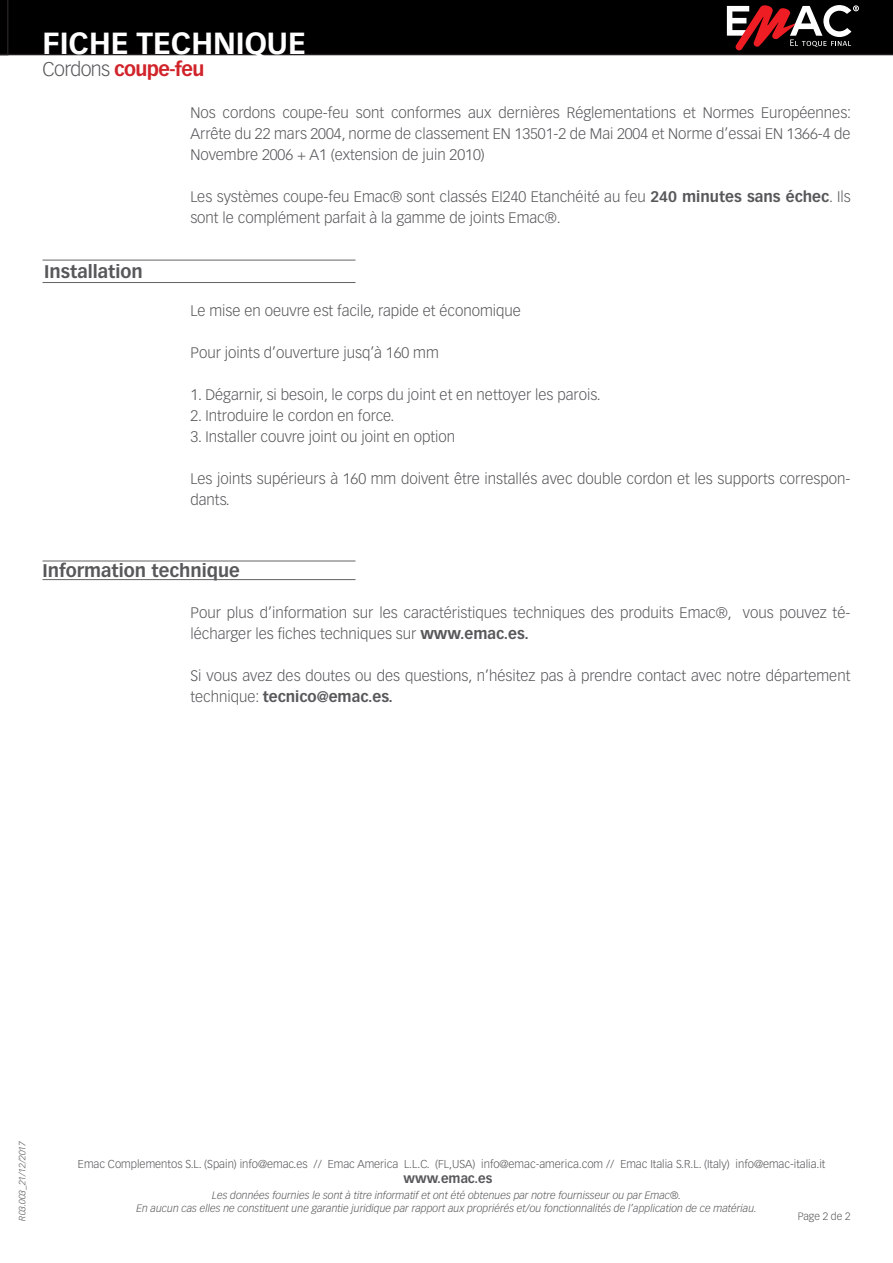
<style>
.page{position:relative;width:893px;height:1263px;background:#fff}
.page>*{position:absolute;margin:0;border:0;box-sizing:border-box;transform-origin:0 0}
.t1{font:700 30px "Vectora LT Std";color:#fff}
.t2{font:700 19.5px "Vectora LT Std";letter-spacing:-.03em;color:#d1232a}
.t3{font:700 18px "Vectora LT Std";color:#57585a}
.Párrafo_14{font:300 15px/21px "Vectora LT Std";color:#57585a}
.t4{font:700 12.75px "Vectora LT Std";color:#57585a}
.t5{font:300 11.25px "Vectora LT Std";color:#57585a}
.t6{font:italic 300 10.5px/12.6px "Vectora LT Std";color:#57585a;text-align:center}
.t7{font:300 10.5px "Vectora LT Std";color:#57585a}
.t8{font:italic 300 9px "Vectora LT Std";color:#57585a}
.s1{font-weight:300;color:#57585a}
.s2{font-weight:700}
</style>
<div class="page">
<div style="left:9px;top:0;width:884px;height:55px;background:#000"></div>
<hr style="left:43px;top:561px;width:312px;height:1px;background:#636366">
<hr style="left:43px;top:579px;width:312px;height:1px;background:#636366">
<svg style="left:727px;top:5px;width:132px;height:45px"></svg>
<svg style="left:0;top:0;width:9px;height:55px"></svg>
<hr style="left:43px;top:260px;width:312px;height:1px;background:#636366">
<hr style="left:43px;top:282px;width:312px;height:1px;background:#636366">
<h1 class="t1" style="left:43px;top:25px;width:265px">FICHE TECHNIQUE</h1>
<p class="t2" style="left:43px;top:57px;width:163px"><span class="s1">Cordons</span> coupe-feu</p>
<p class="t3" style="left:44px;top:261px;width:100px">Installation</p>
<p class="Párrafo_14" style="left:190px;top:102px;width:662px;text-align:justify">Nos cordons coupe-feu sont conformes aux dernières Réglementations et Normes Européennes:<br>Arrête du 22 mars 2004, norme de classement EN 13501-2 de Mai 2004 et Norme d’essai EN 1366-4 de Novembre 2006 + A1 (extension de juin 2010)</p>
<p class="Párrafo_14" style="left:190px;top:186px;width:662px">Les systèmes coupe-feu Emac® sont classés EI240 Etanchéité au feu <span class="s2">240 minutes sans échec</span>. Ils sont le complément parfait à la gamme de joints Emac®.</p>
<p class="Párrafo_14" style="left:190px;top:301px;width:332px">Le mise en oeuvre est facile, rapide et économique</p>
<p class="Párrafo_14" style="left:190px;top:343px;width:250px">Pour joints d’ouverture jusq’à 160 mm</p>
<p class="Párrafo_14" style="left:190px;top:385px;width:412px">1. Dégarnir, si besoin, le corps du joint et en nettoyer les parois.</p>
<p class="Párrafo_14" style="left:190px;top:406px;width:205px">2. Introduire le cordon en force.</p>
<p class="Párrafo_14" style="left:190px;top:427px;width:266px">3. Installer couvre joint ou joint en option</p>
<p class="Párrafo_14" style="left:190px;top:469px;width:662px">Les joints supérieurs à 160 mm doivent être installés avec double cordon et les supports correspon&shy;dants.</p>
<p class="t3" style="left:43px;top:560px;width:199px">Information technique</p>
<p class="Párrafo_14" style="left:190px;top:603px;width:661px">Pour plus d’information sur les caractéristiques techniques des produits Emac®, vous pouvez té&shy;lécharger les fiches techniques sur <span class="s2">www.emac.es.</span></p>
<p class="Párrafo_14" style="left:190px;top:666px;width:661px">Si vous avez des doutes ou des questions, n’hésitez pas à prendre contact avec notre département technique: <span class="s2">tecnico@emac.es.</span></p>
<p class="t8" style="left:17px;top:1220px;width:81px;rotate:-90deg">R03.003_21/12/2017</p>
<p class="t5" style="left:78px;top:1157px;width:749px">Emac Complementos S.L. (Spain) info@emac.es // Emac America L.L.C. (FL,USA) info@emac-america.com // Emac Italia S.R.L. (Italy) info@emac-italia.it</p>
<p class="t4" style="left:404px;top:1170px;width:90px">www.emac.es</p>
<p class="t6" style="left:136px;top:1189px;width:622px">Les données fournies le sont à titre informatif et ont été obtenues par notre fournisseur ou par Emac®.<br>En aucun cas elles ne constituent une garantie juridique par rapport aux propriérés et/ou fonctionnalités de l’application de ce matériau.</p>
<p class="t7" style="left:798px;top:1210px;width:54px">Page 2 de 2</p>
</div>
